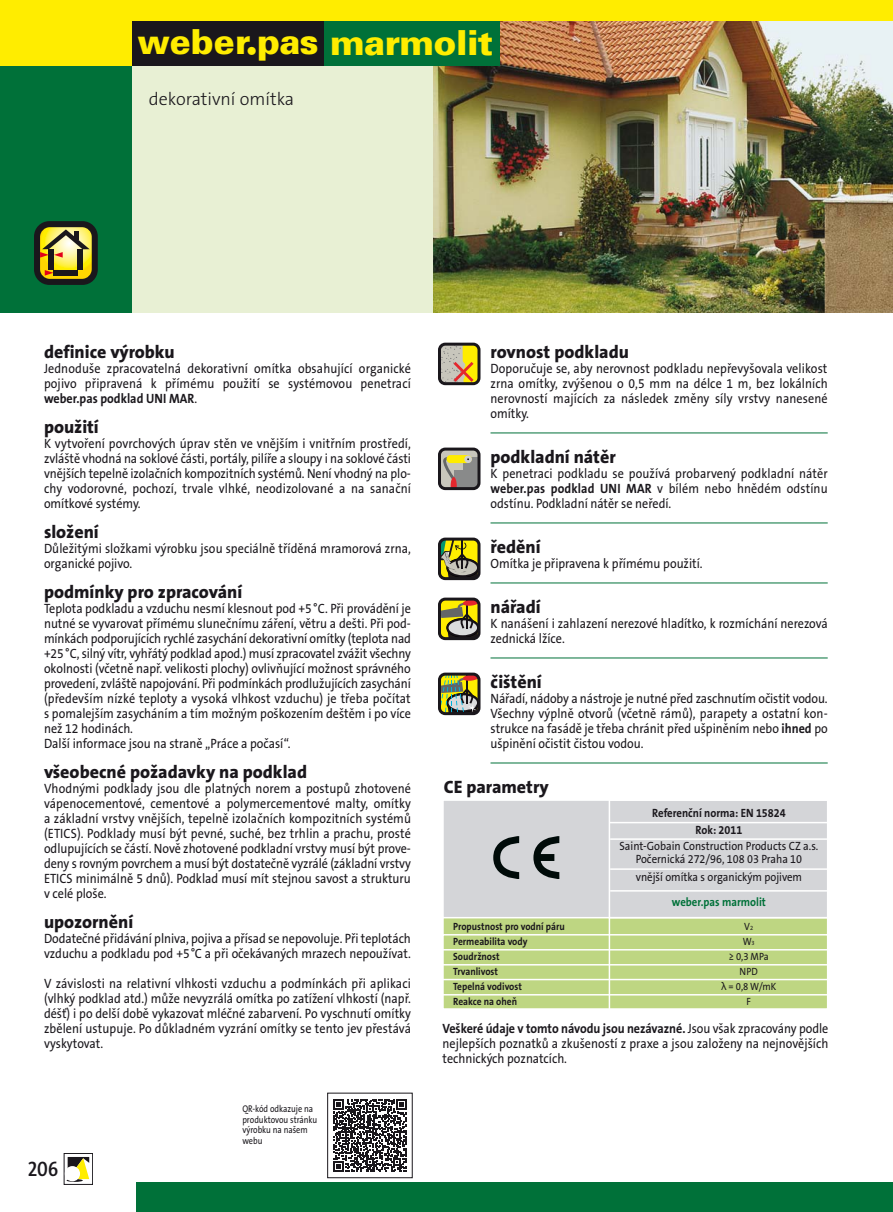
<style>
.page{position:relative;width:893px;height:1212px;background:#fff}
.page>*{position:absolute;margin:0;border:0;box-sizing:border-box;transform-origin:0 0}
.t1{font:900 34.5px "Univers CE";letter-spacing:-.015em;color:#ffed00}
.t2{font:600 21px "The Sans Cd CELF";color:#1a171c;scale:1.05 1}
.t3{font:800 18px "The Sans CE B8";color:#1a171c}
.t4{font:300 18px "The Sans CE B3";color:#1a171c}
.t5{font:13.5px/15px "The Sans CE B5 Plain";color:#1a171c;text-align:justify;scale:.9 1}
.t6{font:12px/16.5px "The Sans CE B5 Plain";color:#1a171c;text-align:center;scale:.9 1}
.t7{font:700 12px "The Sans CE B7";color:#007139;scale:.9 1}
.t8{font:700 10.5px "The Sans CE B7";color:#1a171c;scale:.9 1}
.t9{font:10.5px "The Sans CE B5 Plain";color:#1a171c;scale:.9 1}
.t10{font:9.75px/10.5px "The Sans CE B5 Plain";color:#1a171c;scale:.85 1}
.s1{font-family:"The Sans CE B7";font-weight:700}
.s2{font-size:6.3px}
.s3{font-family:"Lucida Grande"}
</style>
<div class="page">
<div style="left:132px;top:66px;width:327px;height:247px;background:#e8f0d4"></div>
<div style="left:0;top:66px;width:132px;height:247px;background:#007139"></div>
<div style="left:0;top:0;width:893px;height:66px;background:#ffed00"></div>
<img style="left:434px;top:21px;width:459px;height:292px">
<div style="left:34px;top:221px;width:64px;height:64px;background:#1a171c;border-radius:15px"></div>
<svg style="left:40px;top:227px;width:52px;height:52px"></svg>
<div style="left:49px;top:249px;width:5px;height:21px;background:#1a171c"></div>
<div style="left:78px;top:249px;width:5px;height:21px;background:#1a171c"></div>
<div style="left:54px;top:270px;width:24px;height:5px;background:#1a171c"></div>
<svg style="left:40px;top:229px;width:50px;height:29px"></svg>
<svg style="left:45px;top:270px;width:8px;height:6px"></svg>
<div style="left:132px;top:21px;width:192px;height:45px;background:#1a171c"></div>
<svg style="left:66px;top:1157px;width:24px;height:25px"></svg>
<div style="left:64px;top:1153px;width:29px;height:32px;border:1px solid #1a171c"></div>
<svg style="left:68px;top:1157px;width:21px;height:22px"></svg>
<hr style="left:67px;top:1179px;width:16px;height:3px;background:#1a171c;border-radius:50%">
<div style="left:65px;top:1166px;width:15px;height:15px;background:#fff;border-radius:50%"></div>
<hr style="left:490px;top:433px;width:338px;height:1px;background:#007139">
<hr style="left:490px;top:523px;width:338px;height:1px;background:#007139">
<hr style="left:490px;top:583px;width:338px;height:1px;background:#007139">
<hr style="left:490px;top:658px;width:338px;height:1px;background:#007139">
<hr style="left:490px;top:763px;width:338px;height:1px;background:#007139">
<svg style="left:438px;top:673px;width:42px;height:42px;background:#81804a"></svg>
<svg style="left:438px;top:598px;width:42px;height:42px;background:#8b7e3f"></svg>
<svg style="left:438px;top:448px;width:42px;height:42px;background:#8f8772"></svg>
<svg style="left:438px;top:343px;width:42px;height:42px;background:#ae995d"></svg>
<svg style="left:438px;top:538px;width:42px;height:42px;background:#888438"></svg>
<div style="left:136px;top:1182px;width:757px;height:30px;background:#007139"></div>
<div style="left:324px;top:21px;width:175px;height:45px;background:#007139"></div>
<svg style="left:443px;top:801px;width:384px;height:208px;background:#cbd5b5"></svg>
<hr style="left:610px;top:838px;width:218px;height:2px;background:#fff">
<hr style="left:610px;top:868px;width:218px;height:2px;background:#fff">
<hr style="left:610px;top:890px;width:218px;height:1px;background:#fff">
<svg style="left:334px;top:1099px;width:72px;height:73px"></svg>
<div style="left:327px;top:1093px;width:85px;height:85px;border:1px solid #1a171c"></div>
<hr style="left:609px;top:917px;width:1px;height:97px;background:#fff">
<p class="t1" style="left:137px;top:30px;width:357px">weber<sub>•</sub>pas marmolit</p>
<p class="t4" style="left:149px;top:91px;width:147px">dekorativní omítka</p>
<p class="t3" style="left:44px;top:344px;width:132px">definice výrobku</p>
<p class="t5" style="left:44px;top:362px;width:409px">Jednoduše zpracovatelná dekorativní omítka obsahující organické pojivo připravená k přímému použití se systémovou penetrací <span class="s1">weber.pas podklad UNI MAR</span>.</p>
<p class="t3" style="left:44px;top:419px;width:56px">použití</p>
<p class="t5" style="left:44px;top:437px;width:409px">K vytvoření povrchových úprav stěn ve vnějším i vnitřním prostředí, zvláště vhodná na soklové části, portály, pilíře a sloupy i na soklové části vnějších tepelně izolačních kompozitních systémů. Není vhodný na plo&shy;chy vodorovné, pochozí, trvale vlhké, neodizolované a na sanační omítkové systémy.</p>
<p class="t3" style="left:44px;top:524px;width:56px">složení</p>
<p class="t5" style="left:44px;top:542px;width:409px">Důležitými složkami výrobku jsou speciálně tříděná mramorová zrna, organické pojivo.</p>
<p class="t3" style="left:44px;top:584px;width:200px">podmínky pro zpracování</p>
<p class="t5" style="left:44px;top:602px;width:409px;text-align:left">Teplota podkladu a vzduchu nesmí klesnout pod +5 °C. Při provádění je nutné se vyvarovat přímému slunečnímu záření, větru a dešti. Při pod&shy;mínkách podporujících rychlé zasychání dekorativní omítky (teplota nad +25 °C, silný vítr, vyhřátý podklad apod.) musí zpracovatel zvážit všechny okolnosti (včetně např. velikosti plochy) ovlivňující možnost správného provedení, zvláště napojování. Při podmínkách prodlužujících zasychání (především nízké teploty a vysoká vlhkost vzduchu) je třeba počítat s pomalejším zasycháním a tím možným poško zením deštěm i po více než 12 hodinách.<br>Další informace jsou na straně „Práce a počasí“.</p>
<p class="t3" style="left:44px;top:764px;width:265px">všeobecné požadavky na podklad</p>
<p class="t5" style="left:44px;top:782px;width:409px">Vhodnými podklady jsou dle platných norem a postupů zhotovené vápenocementové, cementové a polymercementové malty, omítky a základní vrstvy vnějších, tepelně izolačních kompozitních systémů (ETICS). Podklady musí být pevné, suché, bez trhlin a prachu, prosté odlupujících se částí. Nově zhotovené podkladní vrstvy musí být prove&shy;deny s rovným povrchem a musí být dostatečně vyzrálé (základní vrstvy ETICS minimálně 5 dnů). Podklad musí mít stejnou savost a strukturu v celé ploše.</p>
<p class="t3" style="left:44px;top:914px;width:91px">upozornění</p>
<p class="t5" style="left:44px;top:932px;width:409px">Dodatečné přidávání plniva, pojiva a přísad se nepovoluje. Při teplotách vzduchu a podkladu pod +5°C a při očekávaných mrazech nepoužívat.</p>
<p class="t5" style="left:44px;top:977px;width:409px">V závislosti na relativní vlhkosti vzduchu a podmínkách při aplikaci (vlhký podklad atd.) může nevyzrálá omítka po zatížení vlhkostí (např. déšť) i po delší době vykazovat mléčné zabarvení. Po vyschnutí omítky zbělení ustupuje. Po důkladném vyzrání omítky se tento jev přestává vyskytovat.</p>
<p class="t2" style="left:28px;top:1161px;width:30px">206</p>
<p class="t10" style="left:242px;top:1104px;width:90px">QR-kód odkazuje na produktovou stránku výrobku na našem webu</p>
<p class="t3" style="left:490px;top:344px;width:140px">rovnost podkladu</p>
<p class="t5" style="left:490px;top:362px;width:376px">Doporučuje se, aby nerovnost podkladu nepřevyšovala velikost zrna omítky, zvýšenou o 0,5 mm na délce 1 m, bez lokálních nerovností majících za následek změny síly vrstvy nanesené omítky.</p>
<p class="t3" style="left:490px;top:449px;width:127px">podkladní nátěr</p>
<p class="t5" style="left:490px;top:467px;width:376px">K penetraci podkladu se používá probarvený podkladní nátěr <span class="s1">weber.pas podklad UNI MAR</span> v bílém nebo hnědém odstínu odstínu. Podkladní nátěr se neředí.</p>
<p class="t3" style="left:490px;top:539px;width:52px">ředění</p>
<p class="t5" style="left:490px;top:557px;width:237px">Omítka je připravena k přímému použití.</p>
<p class="t3" style="left:490px;top:599px;width:52px">nářadí</p>
<p class="t5" style="left:490px;top:617px;width:376px">K nanášení i zahlazení nerezové hladítko, k rozmíchání nerezová zednická lžíce.</p>
<p class="t3" style="left:490px;top:674px;width:53px">čištění</p>
<p class="t5" style="left:490px;top:692px;width:376px">Nářadí, nádoby a nástroje je nutné před zaschnutím očistit vodou.<br>Všechny výplně otvorů (včetně rámů), parapety a ostatní kon&shy;strukce na fasádě je třeba chránit před ušpiněním nebo <span class="s1">ihned</span> po ušpinění očistit čistou vodou.</p>
<p class="t3" style="left:444px;top:779px;width:107px">CE parametry</p>
<p class="t6" style="left:619px;top:806px;width:222px"><span class="s1">Referenční norma: EN 15824<br>Rok: 2011<br></span>Saint-Gobain Construction Products CZ a.s.</p>
<p class="t6" style="left:636px;top:851px;width:186px;line-height:18px;text-align:left">Počernická 272/96, 108 03 Praha 10 vnější omítka s organickým pojivem</p>
<p class="t7" style="left:672px;top:898px;width:106px">weber.pas marmolit</p>
<p class="t8" style="left:453px;top:922px;width:126px">Propustnost pro vodní páru</p>
<p class="t9" style="left:744px;top:922px;width:11px">V<span class="s2">2</span></p>
<p class="t8" style="left:453px;top:937px;width:84px">Permeabilita vody</p>
<p class="t9" style="left:743px;top:937px;width:15px">W<span class="s2">3</span></p>
<p class="t8" style="left:453px;top:952px;width:53px">Soudržnost</p>
<p class="t9" style="left:729px;top:952px;width:46px">≥ 0,3 MPa</p>
<p class="t8" style="left:453px;top:967px;width:51px">Trvanlivost</p>
<p class="t9" style="left:740px;top:967px;width:22px">NPD</p>
<p class="t8" style="left:453px;top:982px;width:78px">Tepelná vodivost</p>
<p class="t9" style="left:721px;top:982px;width:63px"><span class="s3">λ</span> = 0,8 W/mK</p>
<p class="t8" style="left:453px;top:997px;width:73px">Reakce na oheň</p>
<p class="t9" style="left:746px;top:997px;width:6px">F</p>
<p class="t5" style="left:443px;top:1022px;width:430px"><span class="s1">Veškeré údaje v tomto návodu jsou nezávazné.</span> Jsou však zpracovány podle nejlepších poznatků a zkušeností z praxe a jsou založeny na nejnovějších technických poznatcích.</p>
</div>
